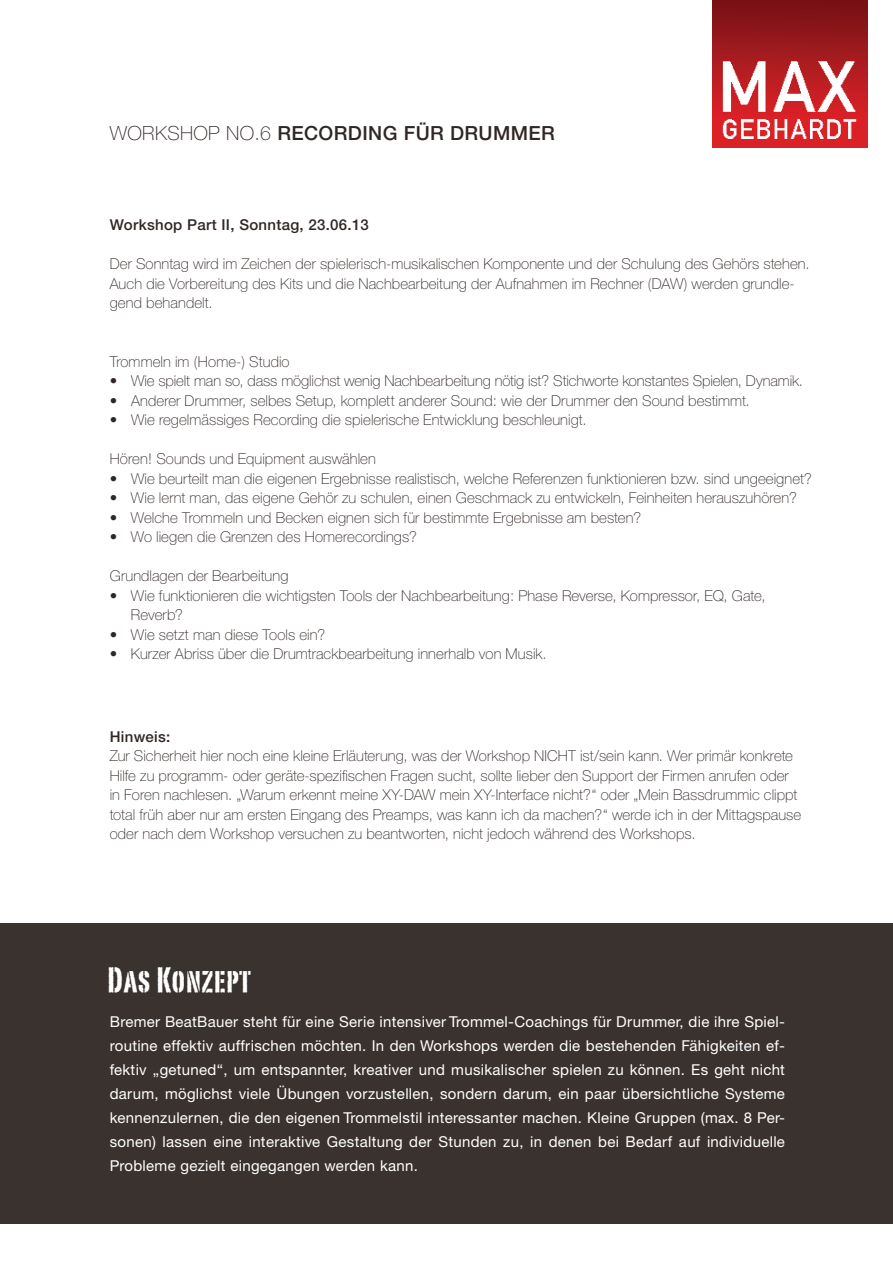
<style>
.page{position:relative;width:893px;height:1263px;background:#fff}
.page>*{position:absolute;margin:0;border:0;box-sizing:border-box;transform-origin:0 0}
.t1{font:34.5px "Portago ITCTT";letter-spacing:.025em;color:#fff}
.t2{font:500 19.5px "Helvetica Neue CE";letter-spacing:.02em;color:#302724}
.t3{font:100 15px/19.5px "Helvetica Neue CE";letter-spacing:.005em;color:#302724}
.t4{font:15px/24px "Helvetica Neue CE";letter-spacing:.02em;color:#fff;text-align:justify}
.t5{font:500 15px "Helvetica Neue CE";letter-spacing:.02em;color:#302724}
.s1{font-weight:100}
</style>
<div class="page">
<div style="left:0;top:923px;width:893px;height:301px;background:#3a322f"></div>
<img style="left:713px;top:0;width:155px;height:147px">
<h2 class="t2" style="left:110px;top:121px;width:440px"><span class="s1">Workshop No.6</span> Recording für Drummer</h2>
<p class="t5" style="left:110px;top:216px;width:261px">Workshop Part II , Sonntag, 23.06.13</p>
<p class="t3" style="left:110px;top:254px;width:701px">Der Sonntag wird im Zeichen der spielerisch-musikalischen Komponente und der Schulung des Gehörs stehen.<br>Auch die Vorbereitung des Kits und die Nachbearbeitung der Aufnahmen im Rechner (DAW) werden grundle&shy;gend behandelt.</p>
<p class="t3" style="left:110px;top:352px;width:181px">Trommeln im (Home-) Studio</p>
<p class="t3" style="left:110px;top:371px;width:695px">• Wie spielt man so, dass möglichst wenig Nachbearbeitung nötig ist? Stichworte konstantes Spielen, Dynamik.</p>
<p class="t3" style="left:110px;top:391px;width:642px">• Anderer Drummer, selbes Setup, komplett anderer Sound: wie der Drummer den Sound bestimmt.</p>
<p class="t3" style="left:110px;top:410px;width:478px">• Wie regelmässiges Recording die spielerische Entwicklung beschleunigt.</p>
<p class="t3" style="left:110px;top:449px;width:268px">Hören! Sounds und Equipment auswählen</p>
<p class="t3" style="left:110px;top:469px;width:704px">• Wie beurteilt man die eigenen Ergebnisse realistisch, welche Referenzen funktionieren bzw. sind ungeeignet?</p>
<p class="t3" style="left:110px;top:488px;width:689px">• Wie lernt man, das eigene Gehör zu schulen, einen Geschmack zu entwickeln, Feinheiten herauszuhören?</p>
<p class="t3" style="left:110px;top:508px;width:533px">• Welche Trommeln und Becken eignen sich für bestimmte Ergebnisse am besten?</p>
<p class="t3" style="left:110px;top:527px;width:309px">• Wo liegen die Grenzen des Homerecordings?</p>
<p class="t3" style="left:110px;top:566px;width:180px">Grundlagen der Bearbeitung</p>
<p class="t3" style="left:110px;top:586px;width:657px">• Wie funktionieren die wichtigsten Tools der Nachbearbeitung: Phase Reverse, Kompressor, EQ, Gate,<br>Reverb?</p>
<p class="t3" style="left:110px;top:625px;width:217px">• Wie setzt man diese Tools ein?</p>
<p class="t3" style="left:110px;top:644px;width:438px">• Kurzer Abriss über die Drumtrackbearbeitung innerhalb von Musik.</p>
<p class="t5" style="left:110px;top:727px;width:62px">Hinweis:</p>
<p class="t3" style="left:110px;top:746px;width:693px">Zur Sicherheit hier noch eine kleine Erläuterung, was der Workshop NICHT ist/sein kann. Wer primär konkrete Hilfe zu programm- oder geräte-spezifischen Fragen sucht, sollte lieber den Support der Firmen anrufen oder in Foren nachlesen. „Warum erkennt meine XY-DAW mein XY-Interface nicht?“ oder „Mein Bassdrummic clippt total früh aber nur am ersten Eingang des Preamps, was kann ich da machen?“ werde ich in der Mittagspause oder nach dem Workshop versuchen zu beantworten, nicht jedoch während des Workshops.</p>
<h1 class="t1" style="left:108px;top:958px;width:145px">Das Konzept</h1>
<p class="t4" style="left:110px;top:1010px;width:677px">Bremer BeatBauer steht für eine Serie intensiver Trommel-Coachings für Drummer, die ihre Spiel&shy;routine effektiv auffrischen möchten. In den Workshops werden die bestehenden Fähigkeiten ef&shy;fektiv „getuned“, um entspannter, kreativer und musikalischer spielen zu können. Es geht nicht darum, möglichst viele Übungen vorzustellen, sondern darum, ein paar übersichtliche Systeme kennenzulernen, die den eigenen Trommelstil interessanter machen. Kleine Gruppen (max. 8 Per&shy;sonen) lassen eine interaktive Gestaltung der Stunden zu, in denen bei Bedarf auf individuelle Probleme gezielt eingegangen werden kann.</p>
</div>
